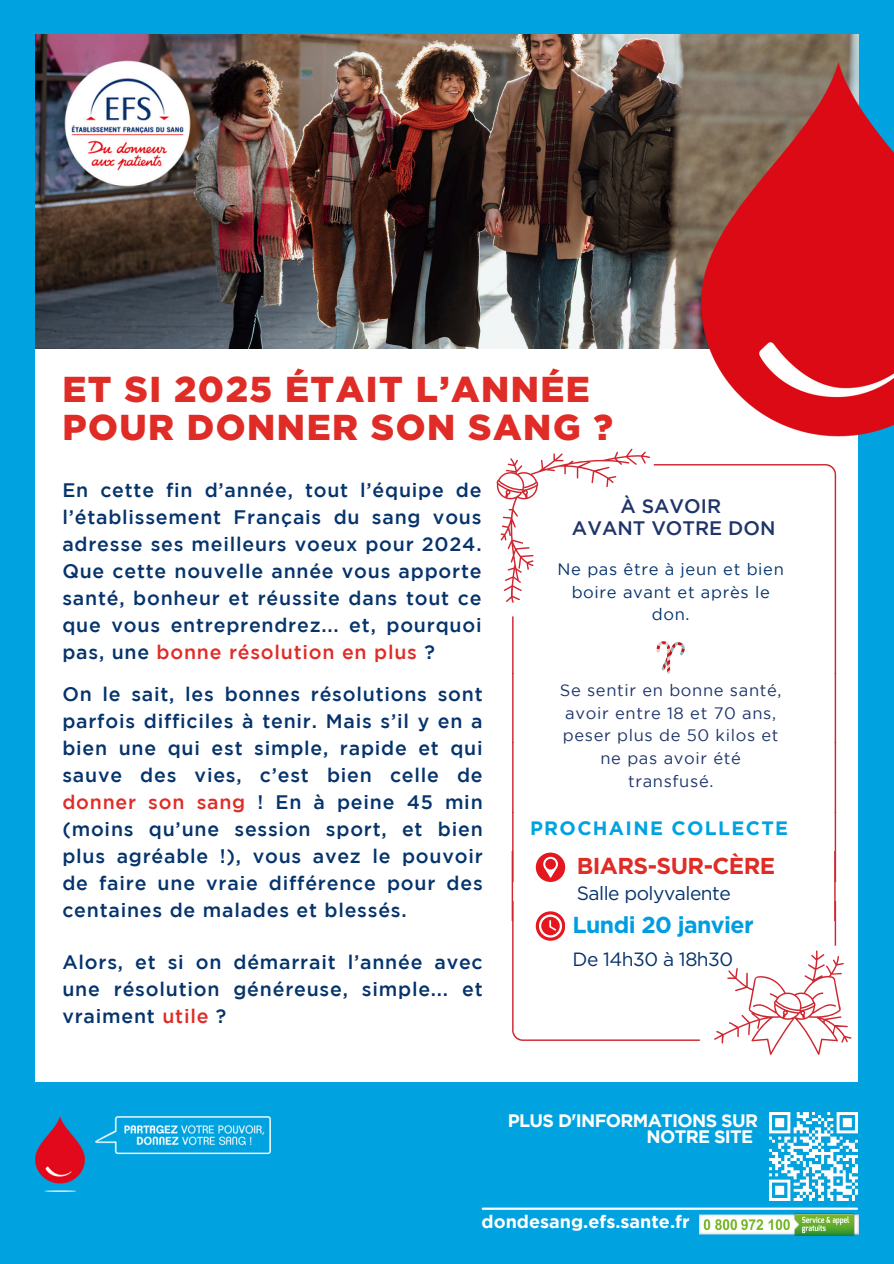
<style>
.page{position:relative;width:894px;height:1264px;background:#fff}
.page>*{position:absolute;margin:0;border:0;box-sizing:border-box;transform-origin:0 0}
.t1{font:900 36px/38.2px "Gotham";letter-spacing:.04em;color:#df2c26}
.t2{font:700 22.95px "Gotham";letter-spacing:-.025em;color:#df2c26}
.t3{font:700 22.95px "Gotham";letter-spacing:-.025em;color:#009de0}
.t4{font:500 19.5px/27px "Gotham";letter-spacing:.04em;color:#05336c;text-align:justify}
.t5{font:500 19.5px/21.3px "Gotham";color:#1f356a;text-align:center}
.t6{font:700 19.35px "Gotham";letter-spacing:.07em;color:#00a3e0}
.t7{font:19.2px "Gotham";letter-spacing:-.025em;color:#05336c}
.t8{font:700 18px/15.8px "Gotham";letter-spacing:-.04em;color:#fefefe;text-align:right}
.t9{font:700 18px "Gotham";color:#fefefe}
.t10{font:16.5px/22.5px "Gotham";letter-spacing:.04em;color:#1f356a;text-align:center}
.t11{font:16.5px/22.5px "Gotham";letter-spacing:.04em;color:#05336c;text-align:center}
.s1{color:#df2c26}
</style>
<div class="page">
<div style="left:0;top:0;width:893px;height:1263px;background:#00a3e0"></div>
<div style="left:35px;top:34px;width:822px;height:1047px;background:#fff"></div>
<img style="left:35px;top:34px;width:823px;height:314px">
<img style="left:701px;top:62px;width:192px;height:384px">
<img style="left:35px;top:1116px;width:236px;height:75px">
<hr style="left:482px;top:1207px;width:374px;height:2px;background:#fefefe">
<img style="left:699px;top:1213px;width:158px;height:23px">
<img style="left:62px;top:59px;width:130px;height:133px">
<svg style="left:512px;top:940px;width:339px;height:115px"></svg>
<svg style="left:496px;top:448px;width:341px;height:193px"></svg>
<img style="left:769px;top:1112px;width:88px;height:87px">
<svg style="left:511px;top:641px;width:326px;height:299px"></svg>
<h1 class="t1" style="left:62px;top:369px;width:552px">ET SI 2025 ÉTAIT L’ANNÉE<br>POUR DONNER SON SANG ?</h1>
<p class="t4" style="left:62px;top:478px;width:420px">En cette fin d’année, tout l’équipe de l’établissement Français du sang vous adresse ses meilleurs voeux pour 2024.<br>Que cette nouvelle année vous apporte santé, bonheur et réussite dans tout ce que vous entreprendrez... et, pourquoi pas, une <span class="s1">bonne résolution en plus</span> ?</p>
<p class="t4" style="left:62px;top:681px;width:422px">On le sait, les bonnes résolutions sont parfois difficiles à tenir. Mais s’il y en a bien une qui est simple, rapide et qui sauve des vies, c’est bien celle de <span class="s1">donner son sang</span> ! En à peine 45 min (moins qu’une session sport, et bien plus agréable !), vous avez le pouvoir de faire une vraie différence pour des centaines de malades et blessés.</p>
<p class="t4" style="left:62px;top:949px;width:422px">Alors, et si on démarrait l’année avec une résolution généreuse, simple... et vraiment <span class="s1">utile</span> ?</p>
<h5 class="t5" style="left:571px;top:497px;width:205px">À SAVOIR<br>AVANT VOTRE DON</h5>
<p class="t11" style="left:557px;top:559px;width:228px">Ne pas être à jeun et bien boire avant et après le don.</p>
<p class="t10" style="left:559px;top:680px;width:223px">Se sentir en bonne santé, avoir entre 18 et 70 ans, peser plus de 50 kilos et ne pas avoir été transfusé.</p>
<p class="t6" style="left:530px;top:820px;width:259px">PROCHAINE COLLECTE</p>
<p class="t2" style="left:576px;top:852px;width:200px">BIARS-SUR-CÈRE</p>
<p class="t7" style="left:576px;top:881px;width:156px">Salle polyvalente</p>
<h5 class="t3" style="left:572px;top:911px;width:183px">Lundi 20 janvier</h5>
<h3 class="t7" style="left:572px;top:947px;width:162px">De 14h30 à 18h30</h3>
<h6 class="t8" style="left:507px;top:1114px;width:252px">PLUS D'INFORMATIONS SUR<br>NOTRE SITE</h6>
<p class="t9" style="left:481px;top:1215px;width:209px">dondesang.efs.sante.fr</p>
</div>
